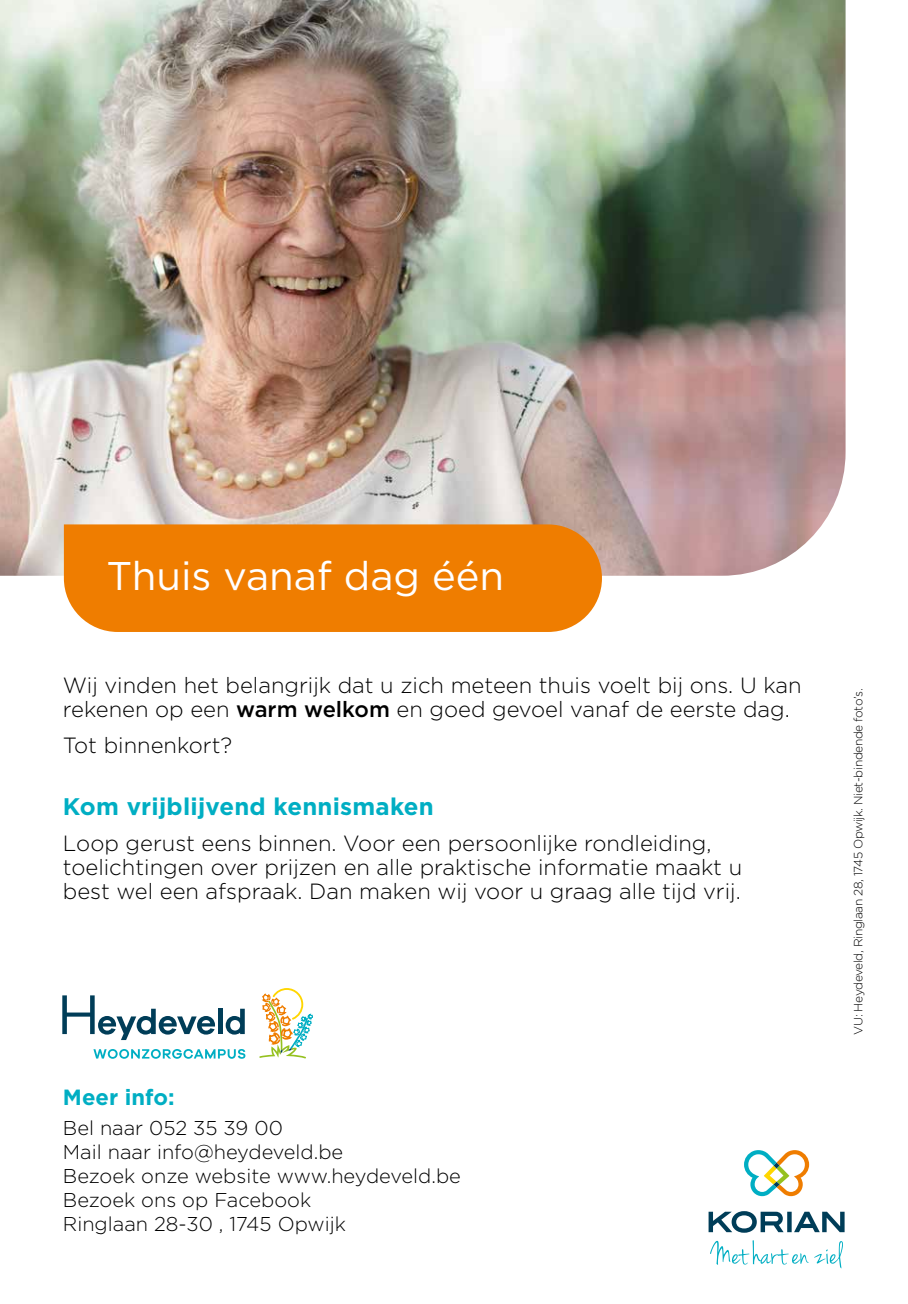
<style>
.page{position:relative;width:908px;height:1304px;background:#fff}
.page>*{position:absolute;margin:0;border:0;box-sizing:border-box;transform-origin:0 0}
.t1{font:40px "Gotham";color:#fff}
.t2{font:700 24px "Gotham";letter-spacing:.01em;color:#00aec3}
.t3{font:300 22px/24px "Gotham";color:#000}
.t4{font:700 22px "Gotham";color:#00aec3}
.t5{font:300 20px/24px "Gotham";color:#000}
.t6{font:300 12px "Gotham";letter-spacing:-.03em;color:#000}
.s1{font-weight:500}
</style>
<div class="page">
<img style="left:0;top:0;width:845px;height:576px">
<div style="left:64px;top:524px;width:537px;height:108px;background:#ef7d00"></div>
<svg style="left:744px;top:1150px;width:64px;height:46px"></svg>
<svg style="left:708px;top:1211px;width:136px;height:22px"></svg>
<svg style="left:710px;top:1240px;width:132px;height:28px"></svg>
<svg style="left:93px;top:1049px;width:152px;height:10px"></svg>
<svg style="left:62px;top:995px;width:153px;height:45px"></svg>
<hr style="left:218px;top:1009px;width:4px;height:25px;background:#003d58">
<svg style="left:225px;top:1009px;width:20px;height:26px"></svg>
<svg style="left:259px;top:988px;width:54px;height:70px"></svg>
<h1 class="t1" style="left:106px;top:550px;width:399px">Thuis vanaf dag één</h1>
<p class="t3" style="left:63px;top:673px;width:739px">Wij vinden het belangrijk dat u zich meteen thuis voelt bij ons. U kan rekenen op een <span class="s1">warm welkom</span> en goed gevoel vanaf de eerste dag.</p>
<p class="t3" style="left:63px;top:733px;width:171px">Tot binnenkort?</p>
<p class="t2" style="left:63px;top:791px;width:372px">Kom vrijblijvend kennismaken</p>
<p class="t3" style="left:63px;top:830px;width:680px">Loop gerust eens binnen. Voor een persoonlijke rondleiding, toelichtingen over prijzen en alle praktische informatie maakt u best wel een afspraak. Dan maken wij voor u graag alle tijd vrij.</p>
<p class="t4" style="left:63px;top:1083px;width:113px">Meer info:</p>
<p class="t5" style="left:63px;top:1115px;width:399px">Bel naar 052 35 39 00<br>Mail naar info@heydeveld.be<br>Bezoek onze website www.heydeveld.be<br>Bezoek ons op Facebook<br>Ringlaan 28-30 , 1745 Opwijk</p>
<p class="t6" style="left:850px;top:1035px;width:348px;rotate:-90deg">VU: Heydeveld, Ringlaan 28, 1745 Opwijk. Niet-bindende foto’s.</p>
</div>
